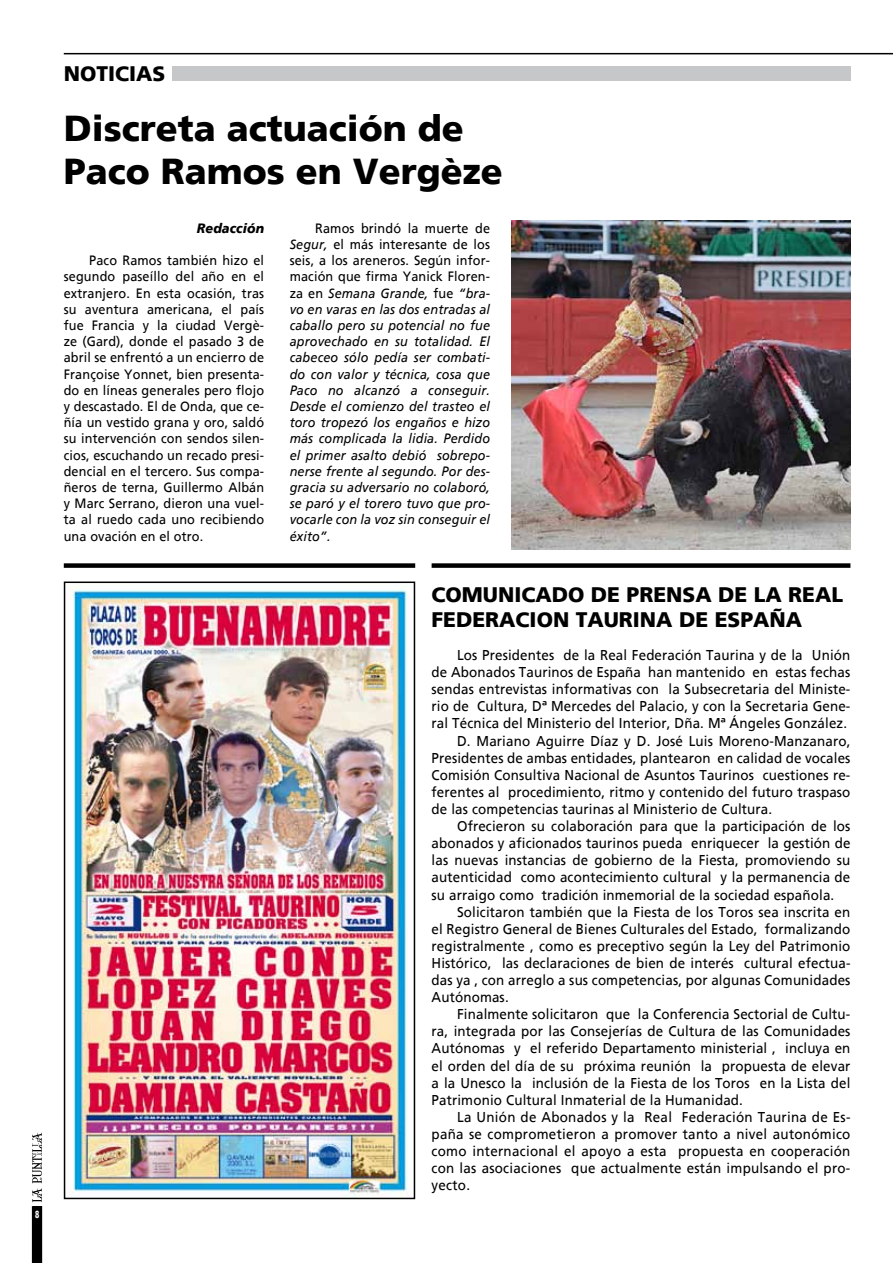
<style>
.page{position:relative;width:893px;height:1263px;background:#fff}
.page>*{position:absolute;margin:0;border:0;box-sizing:border-box;transform-origin:0 0}
.t1{font:900 36px/43.2px "Frutiger";color:#000}
.t2{font:900 21px/25.2px "Frutiger";color:#000}
.t3{font:14.25px "Frutiger";letter-spacing:.01em;color:#000;scale:.94 1}
.t4{font:italic 13.5px/16.2px "Frutiger";letter-spacing:.01em;color:#000;text-align:justify;scale:.94 1}
.t5{font:13.5px/16.2px "Frutiger";letter-spacing:.01em;color:#000;text-align:justify;scale:.94 1}
.t6{font:italic 900 13.5px "Frutiger";letter-spacing:.01em;color:#000;scale:.94 1}
.t7{font:900 10.5px "Frutiger";color:#fff;scale:.65 1}
.s1{font-style:normal}
</style>
<div class="page">
<hr style="left:64px;top:53px;width:829px;height:1px;background:#000">
<svg style="left:31px;top:1132px;width:12px;height:131px"></svg>
<div style="left:172px;top:66px;width:678px;height:15px;background:#c6c7c8"></div>
<img style="left:511px;top:220px;width:340px;height:330px">
<img style="left:70px;top:586px;width:339px;height:610px">
<div style="left:64px;top:581px;width:351px;height:618px;border:2px solid #000"></div>
<div style="left:64px;top:563px;width:351px;height:5px;background:#000"></div>
<div style="left:432px;top:563px;width:418px;height:5px;background:#000"></div>
<p class="t7" style="left:35px;top:1207px;width:8px">8</p>
<h2 class="t2" style="left:64px;top:61px;width:103px">NOTICIAS</h2>
<h1 class="t1" style="left:64px;top:106px;width:441px">Discreta actuación de<br>Paco Ramos en Vergèze</h1>
<p class="t6" style="left:197px;top:220px;width:73px">Redacción</p>
<p class="t5" style="left:64px;top:252px;width:215px;text-indent:26px">Paco Ramos también hizo el segundo paseíllo del año en el extranjero. En esta ocasión, tras su aventura americana, el país fue Francia y la ciudad Vergè&shy;ze (Gard), donde el pasado 3 de abril se enfrentó a un encierro de Françoise Yonnet, bien presenta&shy;do en líneas generales pero flojo y descastado. El de Onda, que ce&shy;ñía un vestido grana y oro, saldó su intervención con sendos silen&shy;cios, escuchando un recado presi&shy;dencial en el tercero. Sus compa&shy;ñeros de terna, Guillermo Albán y Marc Serrano, dieron una vuel&shy;ta al ruedo cada uno recibiendo una ovación en el otro.</p>
<p class="t4" style="left:290px;top:220px;width:215px;text-indent:26px"><span class="s1">Ramos brindó la muerte de </span>Segur, <span class="s1">el más interesante de los seis, a los areneros. Según infor&shy;mación que firma Yanick Floren&shy;za en</span> Semana Grande, <span class="s1">fue</span> “bra&shy;vo en varas en las dos entradas al caballo pero su potencial no fue aprovechado en su totalidad. El cabeceo sólo pedía ser combati&shy;do con valor y técnica, cosa que Paco no alcanzó a conseguir.<br>Desde el comienzo del trasteo el toro tropezó los engaños e hizo más complicada la lidia. Perdido el primer asalto debió sobrepo&shy;nerse frente al segundo. Por des&shy;gracia su adversario no colaboró, se paró y el torero tuvo que pro&shy;vocarle con la voz sin conseguir el éxito”.</p>
<h2 class="t2" style="left:432px;top:581px;width:413px">COMUNICADO DE PRENSA DE LA REAL<br>FEDERACION TAURINA DE ESPAÑA</h2>
<p class="t3" style="left:457px;top:647px;width:420px">Los Presidentes de la Real Federación Taurina y de la Unión</p>
<p class="t3" style="left:432px;top:664px;width:447px">de Abonados Taurinos de España han mantenido en estas fechas</p>
<p class="t3" style="left:432px;top:681px;width:447px">sendas entrevistas informativas con la Subsecretaria del Ministe-</p>
<p class="t3" style="left:432px;top:698px;width:447px">rio de Cultura, Dª Mercedes del Palacio, y con la Secretaria Gene-</p>
<p class="t3" style="left:432px;top:715px;width:444px">ral Técnica del Ministerio del Interior, Dña. Mª Ángeles González.</p>
<p class="t3" style="left:457px;top:732px;width:420px">D. Mariano Aguirre Díaz y D. José Luis Moreno-Manzanaro,</p>
<p class="t3" style="left:432px;top:749px;width:447px">Presidentes de ambas entidades, plantearon en calidad de vocales</p>
<p class="t3" style="left:432px;top:766px;width:447px">Comisión Consultiva Nacional de Asuntos Taurinos cuestiones re-</p>
<p class="t3" style="left:432px;top:783px;width:447px">ferentes al procedimiento, ritmo y contenido del futuro traspaso</p>
<p class="t3" style="left:432px;top:801px;width:364px">de las competencias taurinas al Ministerio de Cultura.</p>
<p class="t3" style="left:457px;top:818px;width:420px">Ofrecieron su colaboración para que la participación de los</p>
<p class="t3" style="left:432px;top:835px;width:447px">abonados y aficionados taurinos pueda enriquecer la gestión de</p>
<p class="t3" style="left:432px;top:852px;width:447px">las nuevas instancias de gobierno de la Fiesta, promoviendo su</p>
<p class="t3" style="left:432px;top:869px;width:447px">autenticidad como acontecimiento cultural y la permanencia de</p>
<p class="t3" style="left:432px;top:886px;width:430px">su arraigo como tradición inmemorial de la sociedad española.</p>
<p class="t3" style="left:457px;top:903px;width:420px">Solicitaron también que la Fiesta de los Toros sea inscrita en</p>
<p class="t3" style="left:432px;top:920px;width:447px">el Registro General de Bienes Culturales del Estado, formalizando</p>
<p class="t3" style="left:432px;top:937px;width:447px">registralmente , como es preceptivo según la Ley del Patrimonio</p>
<p class="t3" style="left:432px;top:954px;width:447px">Histórico, las declaraciones de bien de interés cultural efectua-</p>
<p class="t3" style="left:432px;top:972px;width:447px">das ya , con arreglo a sus competencias, por algunas Comunidades</p>
<p class="t3" style="left:432px;top:989px;width:84px">Autónomas.</p>
<p class="t3" style="left:457px;top:1006px;width:420px">Finalmente solicitaron que la Conferencia Sectorial de Cultu-</p>
<p class="t3" style="left:432px;top:1023px;width:447px">ra, integrada por las Consejerías de Cultura de las Comunidades</p>
<p class="t3" style="left:432px;top:1040px;width:447px">Autónomas y el referido Departamento ministerial , incluya en</p>
<p class="t3" style="left:432px;top:1057px;width:447px">el orden del día de su próxima reunión la propuesta de elevar</p>
<p class="t3" style="left:432px;top:1074px;width:447px">a la Unesco la inclusión de la Fiesta de los Toros en la Lista del</p>
<p class="t3" style="left:432px;top:1091px;width:333px">Patrimonio Cultural Inmaterial de la Humanidad.</p>
<p class="t3" style="left:457px;top:1108px;width:420px">La Unión de Abonados y la Real Federación Taurina de Es-</p>
<p class="t3" style="left:432px;top:1125px;width:447px">paña se comprometieron a promover tanto a nivel autonómico</p>
<p class="t3" style="left:432px;top:1143px;width:447px">como internacional el apoyo a esta propuesta en cooperación</p>
<p class="t3" style="left:432px;top:1160px;width:447px">con las asociaciones que actualmente están impulsando el pro-</p>
<p class="t3" style="left:432px;top:1177px;width:43px">yecto.</p>
</div>
